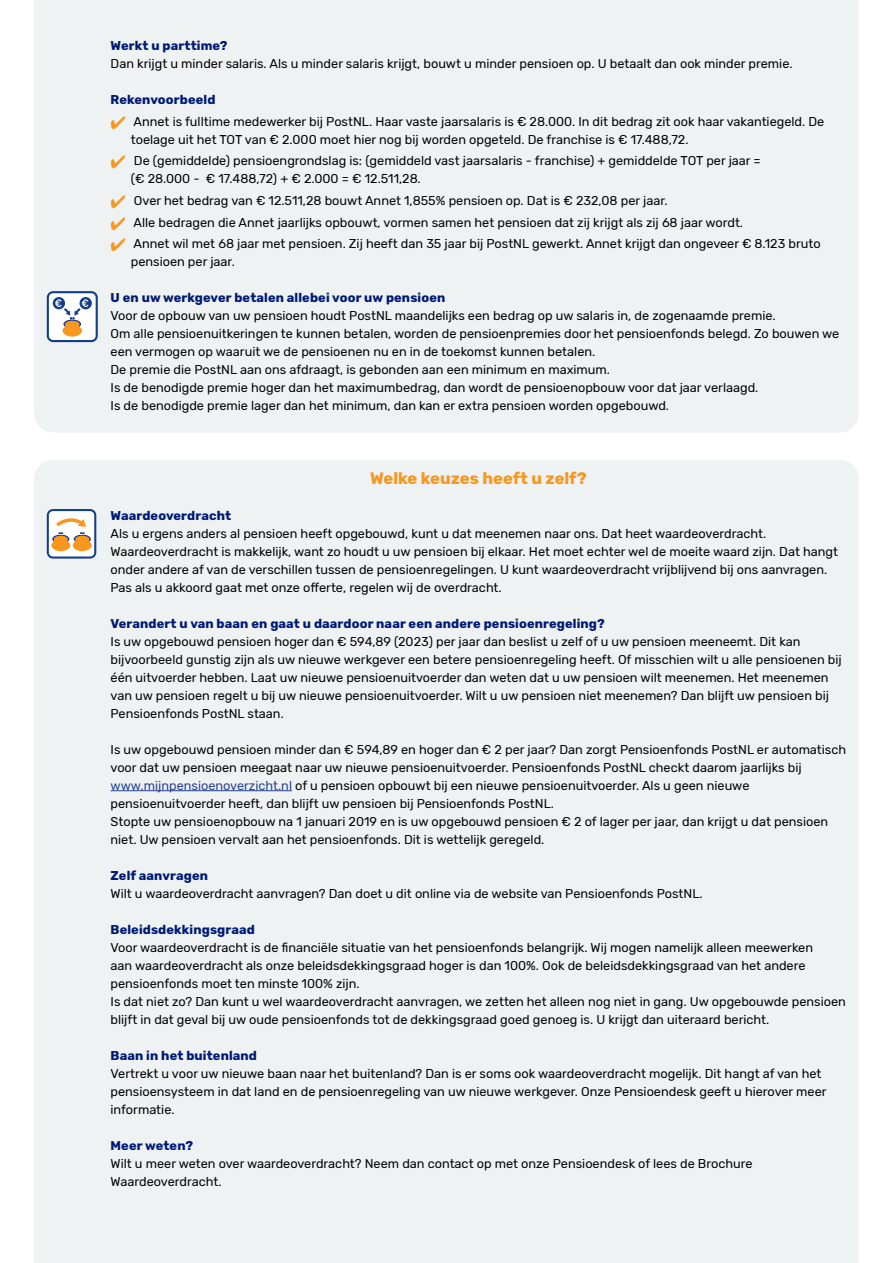
<style>
.page{position:relative;width:893px;height:1263px;background:#fff}
.page>*{position:absolute;margin:0;border:0;box-sizing:border-box;transform-origin:0 0}
.t1{font:700 16.5px "Rubik";color:#f8971d}
.t2{font:12.75px/18px "Rubik";color:#000}
.t3{font:700 12.75px "Rubik";letter-spacing:.01em;color:#001a73}
.s1{color:#f8971d}
.s2{color:#25408f}
</style>
<div class="page">
<div style="left:34px;top:0;width:825px;height:432px;background:#eef2f3"></div>
<div style="left:34px;top:460px;width:825px;height:803px;background:#eef2f3"></div>
<hr style="left:111px;top:790px;width:181px;height:1px;background:#25408f">
<svg style="left:47px;top:291px;width:51px;height:51px"></svg>
<svg style="left:47px;top:509px;width:49px;height:50px"></svg>
<p class="t3" style="left:111px;top:38px;width:119px">Werkt u parttime?</p>
<p class="t2" style="left:111px;top:55px;width:684px">Dan krijgt u minder salaris. Als u minder salaris krijgt, bouwt u minder pensioen op. U betaalt dan ook minder premie.</p>
<p class="t3" style="left:111px;top:92px;width:106px">Rekenvoorbeeld</p>
<p class="t2" style="left:131px;top:113px;width:695px;text-indent:-20px"><span class="s1">✔</span> Annet is fulltime medewerker bij PostNL. Haar vaste jaarsalaris is € 28.000. In dit bedrag zit ook haar vakantiegeld. De toelage uit het TOT van € 2.000 moet hier nog bij worden opgeteld. De franchise is € 17.488,72.</p>
<p class="t2" style="left:131px;top:152px;width:631px;text-indent:-20px"><span class="s1">✔</span> De (gemiddelde) pensioengrondslag is: (gemiddeld vast jaarsalaris - franchise) + gemiddelde TOT per jaar = (€ 28.000 - € 17.488,72) + € 2.000 = € 12.511,28.</p>
<p class="t2" style="left:111px;top:192px;width:559px"><span class="s1">✔</span> Over het bedrag van € 12.511,28 bouwt Annet 1,855% pensioen op. Dat is € 232,08 per jaar.</p>
<p class="t2" style="left:111px;top:214px;width:634px"><span class="s1">✔</span> Alle bedragen die Annet jaarlijks opbouwt, vormen samen het pensioen dat zij krijgt als zij 68 jaar wordt.</p>
<p class="t2" style="left:131px;top:235px;width:691px;text-indent:-20px"><span class="s1">✔</span> Annet wil met 68 jaar met pensioen. Zij heeft dan 35 jaar bij PostNL gewerkt. Annet krijgt dan ongeveer € 8.123 bruto pensioen per jaar.</p>
<p class="t3" style="left:111px;top:290px;width:336px">U en uw werkgever betalen allebei voor uw pensioen</p>
<p class="t2" style="left:111px;top:307px;width:730px">Voor de opbouw van uw pensioen houdt PostNL maandelijks een bedrag op uw salaris in, de zogenaamde premie.<br>Om alle pensioenuitkeringen te kunnen betalen, worden de pensioenpremies door het pensioenfonds belegd. Zo bouwen we een vermogen op waaruit we de pensioenen nu en in de toekomst kunnen betalen.<br>De premie die PostNL aan ons afdraagt, is gebonden aan een minimum en maximum.<br>Is de benodigde premie hoger dan het maximumbedrag, dan wordt de pensioenopbouw voor dat jaar verlaagd.<br>Is de benodigde premie lager dan het minimum, dan kan er extra pensioen worden opgebouwd.</p>
<p class="t1" style="left:370px;top:469px;width:218px">Welke keuzes heeft u zelf?</p>
<p class="t3" style="left:111px;top:508px;width:122px">Waardeoverdracht</p>
<p class="t2" style="left:111px;top:525px;width:729px">Als u ergens anders al pensioen heeft opgebouwd, kunt u dat meenemen naar ons. Dat heet waardeoverdracht.<br>Waardeoverdracht is makkelijk, want zo houdt u uw pensioen bij elkaar. Het moet echter wel de moeite waard zijn. Dat hangt onder andere af van de verschillen tussen de pensioenregelingen. U kunt waardeoverdracht vrijblijvend bij ons aanvragen.<br>Pas als u akkoord gaat met onze offerte, regelen wij de overdracht.</p>
<p class="t3" style="left:111px;top:616px;width:496px">Verandert u van baan en gaat u daardoor naar een andere pensioenregeling?</p>
<p class="t2" style="left:111px;top:633px;width:733px">Is uw opgebouwd pensioen hoger dan € 594,89 (2023) per jaar dan beslist u zelf of u uw pensioen meeneemt. Dit kan bijvoorbeeld gunstig zijn als uw nieuwe werkgever een betere pensioenregeling heeft. Of misschien wilt u alle pensioenen bij één uitvoerder hebben. Laat uw nieuwe pensioenuitvoerder dan weten dat u uw pensioen wilt meenemen. Het meenemen van uw pensioen regelt u bij uw nieuwe pensioenuitvoerder. Wilt u uw pensioen niet meenemen? Dan blijft uw pensioen bij Pensioenfonds PostNL staan.</p>
<p class="t2" style="left:111px;top:741px;width:737px">Is uw opgebouwd pensioen minder dan € 594,89 en hoger dan € 2 per jaar? Dan zorgt Pensioenfonds PostNL er automatisch voor dat uw pensioen meegaat naar uw nieuwe pensioenuitvoerder. Pensioenfonds PostNL checkt daarom jaarlijks bij <span class="s2">www.mijnpensioenoverzicht.nl</span> of u pensioen opbouwt bij een nieuwe pensioenuitvoerder. Als u geen nieuwe pensioenuitvoerder heeft, dan blijft uw pensioen bij Pensioenfonds PostNL.<br>Stopte uw pensioenopbouw na 1 januari 2019 en is uw opgebouwd pensioen € 2 of lager per jaar, dan krijgt u dat pensioen niet. Uw pensioen vervalt aan het pensioenfonds. Dit is wettelijk geregeld.</p>
<p class="t3" style="left:111px;top:868px;width:99px">Zelf aanvragen</p>
<p class="t2" style="left:111px;top:885px;width:594px">Wilt u waardeoverdracht aanvragen? Dan doet u dit online via de website van Pensioenfonds PostNL.</p>
<p class="t3" style="left:111px;top:922px;width:146px">Beleidsdekkingsgraad</p>
<p class="t2" style="left:111px;top:939px;width:737px">Voor waardeoverdracht is de financiële situatie van het pensioenfonds belangrijk. Wij mogen namelijk alleen meewerken<br>aan waardeoverdracht als onze beleidsdekkingsgraad hoger is dan 100%. Ook de beleidsdekkingsgraad van het andere pensioenfonds moet ten minste 100% zijn.<br>Is dat niet zo? Dan kunt u wel waardeoverdracht aanvragen, we zetten het alleen nog niet in gang. Uw opgebouwde pensioen blijft in dat geval bij uw oude pensioenfonds tot de dekkingsgraad goed genoeg is. U krijgt dan uiteraard bericht.</p>
<p class="t3" style="left:111px;top:1048px;width:148px">Baan in het buitenland</p>
<p class="t2" style="left:111px;top:1065px;width:718px">Vertrekt u voor uw nieuwe baan naar het buitenland? Dan is er soms ook waardeoverdracht mogelijk. Dit hangt af van het pensioensysteem in dat land en de pensioenregeling van uw nieuwe werkgever. Onze Pensioendesk geeft u hierover meer informatie.</p>
<p class="t3" style="left:111px;top:1138px;width:84px">Meer weten?</p>
<p class="t2" style="left:111px;top:1155px;width:643px">Wilt u meer weten over waardeoverdracht? Neem dan contact op met onze Pensioendesk of lees de Brochure<br>Waardeoverdracht.</p>
</div>
